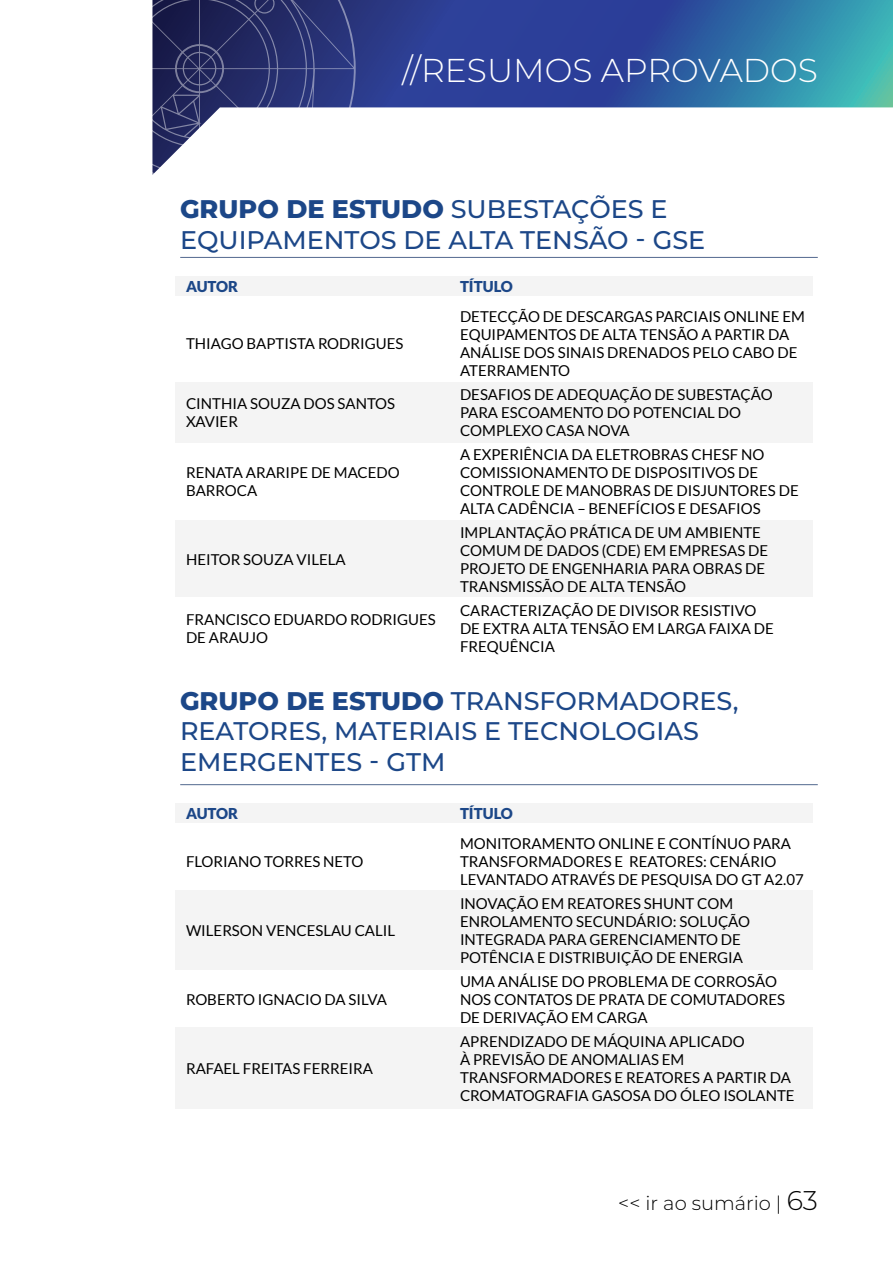
<style>
.page{position:relative;width:893px;height:1263px;background:#fff}
.page>*{position:absolute;margin:0;border:0;box-sizing:border-box;transform-origin:0 0}
.t1{font:300 33px "Montserrat";color:#fff}
.t2{font:500 25.5px/30.6px "Montserrat";color:#1c4788}
.t3{font:300 19.5px "Montserrat";color:#000}
.t4{font:15px/18px "Lato";color:#000}
.t5{font:900 15px "Lato";color:#1c4788}
.s1{font-weight:800}
.s2{font-size:27px}
</style>
<div class="page">
<svg style="left:356px;top:0;width:537px;height:108px;background:#305d9f"></svg>
<svg style="left:152px;top:0;width:204px;height:175px"></svg>
<div style="left:175px;top:276px;width:637px;height:20px;background:#f4f4f4"></div>
<div style="left:175px;top:803px;width:637px;height:20px;background:#f4f4f4"></div>
<div style="left:175px;top:382px;width:637px;height:60px;background:#f4f4f4"></div>
<div style="left:175px;top:891px;width:637px;height:79px;background:#f4f4f4"></div>
<div style="left:175px;top:520px;width:637px;height:77px;background:#f4f4f4"></div>
<div style="left:175px;top:1027px;width:637px;height:81px;background:#f4f4f4"></div>
<hr style="left:180px;top:257px;width:638px;height:1px;background:#52688e">
<hr style="left:180px;top:784px;width:638px;height:1px;background:#52688e">
<h1 class="t1" style="left:402px;top:48px;width:417px">//RESUMOS APROVADOS</h1>
<h2 class="t2" style="left:180px;top:193px;width:527px"><span class="s1">GRUPO DE ESTUDO</span> SUBESTAÇÕES E<br>EQUIPAMENTOS DE ALTA TENSÃO - GSE</h2>
<p class="t5" style="left:186px;top:277px;width:54px">AUTOR</p>
<p class="t5" style="left:460px;top:277px;width:54px">TÍTULO</p>
<p class="t4" style="left:186px;top:334px;width:219px">THIAGO BAPTISTA RODRIGUES</p>
<p class="t4" style="left:460px;top:307px;width:346px">DETECÇÃO DE DESCARGAS PARCIAIS ONLINE EM EQUIPAMENTOS DE ALTA TENSÃO A PARTIR DA ANÁLISE DOS SINAIS DRENADOS PELO CABO DE ATERRAMENTO</p>
<p class="t4" style="left:186px;top:394px;width:211px">CINTHIA SOUZA DOS SANTOS<br>XAVIER</p>
<p class="t4" style="left:460px;top:385px;width:314px">DESAFIOS DE ADEQUAÇÃO DE SUBESTAÇÃO<br>PARA ESCOAMENTO DO POTENCIAL DO<br>COMPLEXO CASA NOVA</p>
<p class="t4" style="left:186px;top:463px;width:215px">RENATA ARARIPE DE MACEDO<br>BARROCA</p>
<p class="t4" style="left:460px;top:445px;width:340px">A EXPERIÊNCIA DA ELETROBRAS CHESF NO COMISSIONAMENTO DE DISPOSITIVOS DE CONTROLE DE MANOBRAS DE DISJUNTORES DE ALTA CADÊNCIA – BENEFÍCIOS E DESAFIOS</p>
<p class="t4" style="left:186px;top:550px;width:161px">HEITOR SOUZA VILELA</p>
<p class="t4" style="left:460px;top:523px;width:310px">IMPLANTAÇÃO PRÁTICA DE UM AMBIENTE COMUM DE DADOS (CDE) EM EMPRESAS DE PROJETO DE ENGENHARIA PARA OBRAS DE TRANSMISSÃO DE ALTA TENSÃO</p>
<p class="t4" style="left:186px;top:610px;width:251px">FRANCISCO EDUARDO RODRIGUES<br>DE ARAUJO</p>
<p class="t4" style="left:460px;top:601px;width:315px">CARACTERIZAÇÃO DE DIVISOR RESISTIVO<br>DE EXTRA ALTA TENSÃO EM LARGA FAIXA DE<br>FREQUÊNCIA</p>
<h2 class="t2" style="left:180px;top:684px;width:560px"><span class="s1">GRUPO DE ESTUDO</span> TRANSFORMADORES,<br>REATORES, MATERIAIS E TECNOLOGIAS<br>EMERGENTES - GTM</h2>
<p class="t5" style="left:186px;top:804px;width:54px">AUTOR</p>
<p class="t5" style="left:460px;top:804px;width:54px">TÍTULO</p>
<p class="t4" style="left:186px;top:852px;width:179px">FLORIANO TORRES NETO</p>
<p class="t4" style="left:460px;top:834px;width:345px">MONITORAMENTO ONLINE E CONTÍNUO PARA<br>TRANSFORMADORES E REATORES: CENÁRIO<br>LEVANTADO ATRAVÉS DE PESQUISA DO GT A2.07</p>
<p class="t4" style="left:186px;top:921px;width:211px">WILERSON VENCESLAU CALIL</p>
<p class="t4" style="left:186px;top:990px;width:202px">ROBERTO IGNACIO DA SILVA</p>
<p class="t4" style="left:186px;top:1059px;width:188px">RAFAEL FREITAS FERREIRA</p>
<p class="t4" style="left:460px;top:894px;width:292px">INOVAÇÃO EM REATORES SHUNT COM ENROLAMENTO SECUNDÁRIO: SOLUÇÃO INTEGRADA PARA GERENCIAMENTO DE POTÊNCIA E DISTRIBUIÇÃO DE ENERGIA</p>
<p class="t4" style="left:460px;top:972px;width:327px">UMA ANÁLISE DO PROBLEMA DE CORROSÃO<br>NOS CONTATOS DE PRATA DE COMUTADORES<br>DE DERIVAÇÃO EM CARGA</p>
<p class="t4" style="left:460px;top:1032px;width:336px">APRENDIZADO DE MÁQUINA APLICADO<br>À PREVISÃO DE ANOMALIAS EM TRANSFORMADORES E REATORES A PARTIR DA CROMATOGRAFIA GASOSA DO ÓLEO ISOLANTE</p>
<h3 class="t3" style="left:618px;top:1189px;width:201px">&lt;&lt; ir ao sumário | <span class="s2">63</span></h3>
</div>
